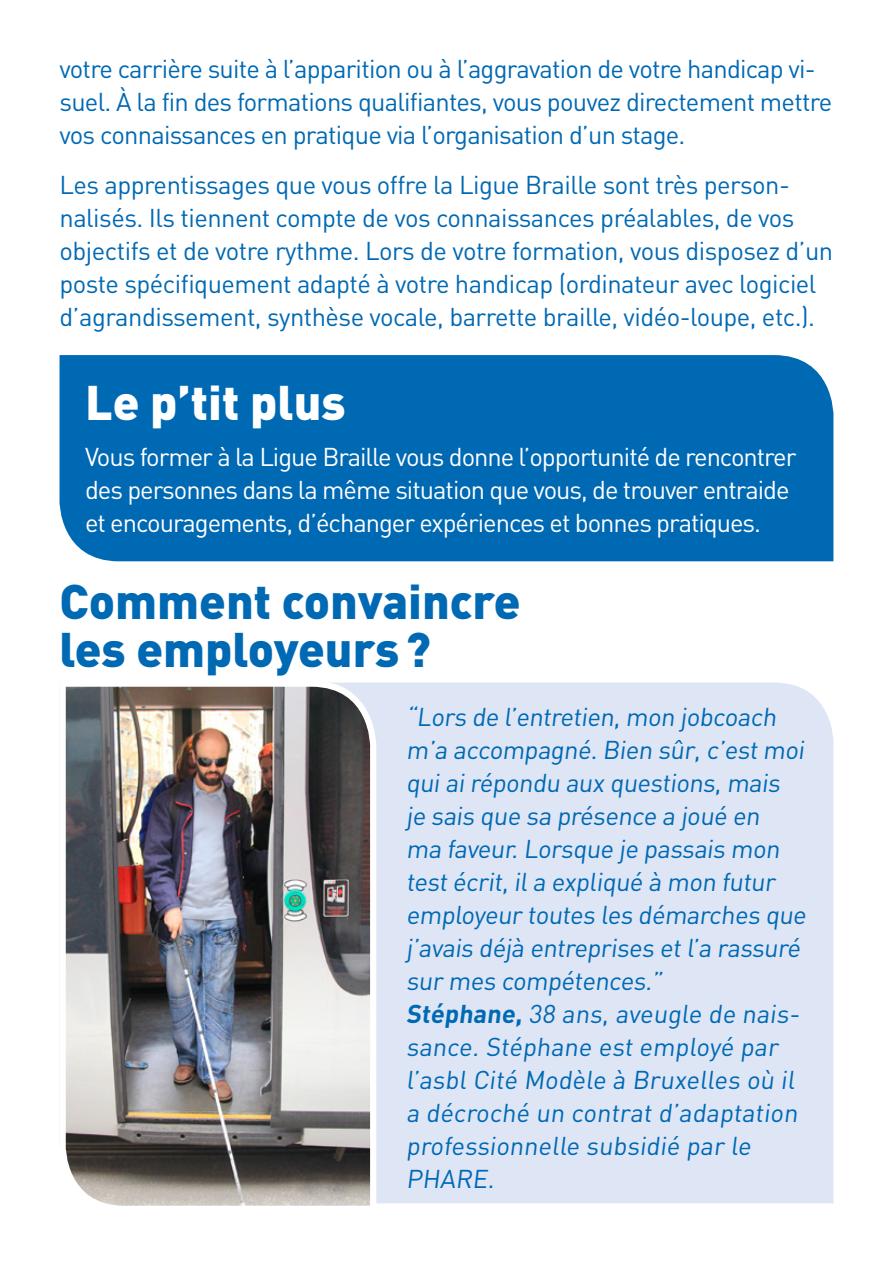
<style>
.page{position:relative;width:893px;height:1263px;background:#fff}
.page>*{position:absolute;margin:0;border:0;box-sizing:border-box;transform-origin:0 0}
.t1{font:900 48px/48px "DIN";color:#0069b4}
.t2{font:900 48px "DIN";color:#fff}
.t3{font:25.5px/33px "DIN";letter-spacing:-.02em;color:#0069b4}
.t4{font:25.5px/33px "DIN";letter-spacing:-.04em;color:#fff}
.s1{font-weight:700}
</style>
<div class="page">
<div style="left:379px;top:682px;width:454px;height:521px;background:#dee6f6"></div>
<img style="left:65px;top:682px;width:314px;height:524px">
<div style="left:60px;top:355px;width:773px;height:206px;background:#0069b4"></div>
<p class="t3" style="left:60px;top:52px;width:774px">votre carrière suite à l’apparition ou à l’aggravation de votre handicap vi&shy;suel. À la fin des formations qualifiantes, vous pouvez directement mettre vos connaissances en pratique via l’organisation d’un stage.</p>
<p class="t3" style="left:60px;top:168px;width:775px">Les apprentissages que vous offre la Ligue Braille sont très person&shy;nalisés. Ils tiennent compte de vos connaissances préalables, de vos objectifs et de votre rythme. Lors de votre formation, vous disposez d’un poste spécifiquement adapté à votre handicap (ordinateur avec logiciel d’agrandissement, synthèse vocale, barrette braille, vidéo-loupe, etc.).</p>
<h1 class="t2" style="left:85px;top:371px;width:262px">Le p’tit plus</h1>
<p class="t4" style="left:85px;top:440px;width:713px">Vous former à la Ligue Braille vous donne l’opportunité de rencontrer des personnes dans la même situation que vous, de trouver entraide et encouragements, d’échanger expériences et bonnes pratiques.</p>
<h1 class="t1" style="left:60px;top:575px;width:463px">Comment convaincre les employeurs?</h1>
<p class="t3" style="left:406px;top:700px;width:405px">“Lors de l’entretien, mon jobcoach m’a accompagné. Bien sûr, c’est moi qui ai répondu aux questions, mais je sais que sa présence a joué en<br>ma faveur. Lorsque je passais mon test écrit, il a expliqué à mon futur employeur toutes les démarches que j’avais déjà entreprises et l’a rassuré sur mes compétences.”<br><span class="s1">Stéphane,</span> 38 ans, aveugle de nais&shy;sance. Stéphane est employé par l’asbl Cité Modèle à Bruxelles où il a décroché un contrat d’adaptation professionnelle subsidié par le<br>Phare.</p>
</div>
